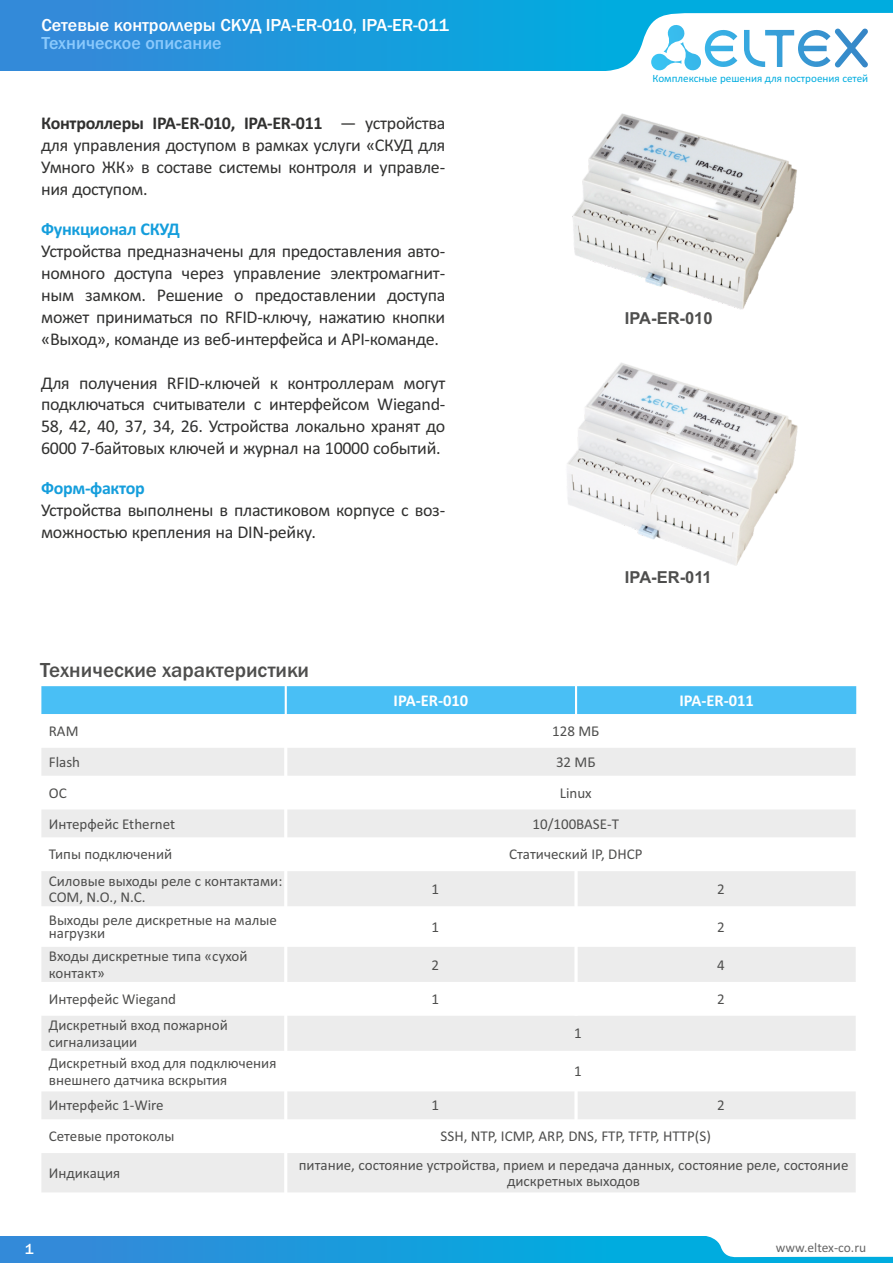
<style>
.page{position:relative;width:893px;height:1263px;background:#fff}
.page>*{position:absolute;margin:0;border:0;box-sizing:border-box;transform-origin:0 0}
.t1{font:500 21px "Franklin Gothic";color:#4e4e4d}
.t2{font:18px/21.9px "Calibri";letter-spacing:-.02em;color:#313130;text-align:justify}
.t3{font:500 18px "Franklin Gothic";color:#fff}
.t4{font:700 18px "Calibri";letter-spacing:-.02em;color:#159edc}
.t5{font:500 18px "Franklin Gothic";color:#8ac9fc}
.t6{font:700 16.5px "Calibri";color:#fff}
.t7{font:700 16.5px "Arial";color:#4e4e4d}
.t8{font:15px/16.5px "Calibri";color:#4e4e4d}
.t9{font:500 15px "Franklin Gothic";color:#fff}
.t10{font:13.5px "Calibri";color:#666}
.t11{font:11.1px "Calibri";color:#00acdf}
.s1{font-weight:700}
</style>
<div class="page">
<div style="left:0;top:0;width:893px;height:71px;background:linear-gradient(to right,#3489d9,#00b4e0)"></div>
<svg style="left:589px;top:13px;width:304px;height:58px"></svg>
<div style="left:0;top:1236px;width:893px;height:27px;background:linear-gradient(to right,#3489d9,#00b4e0)"></div>
<svg style="left:703px;top:1236px;width:190px;height:21px"></svg>
<div style="left:40px;top:684px;width:246px;height:32px;background:#49bff5"></div>
<div style="left:286px;top:684px;width:290px;height:32px;background:#49bff5"></div>
<div style="left:576px;top:684px;width:281px;height:32px;background:#49bff5"></div>
<div style="left:40px;top:746px;width:246px;height:31px;background:#ececec"></div>
<div style="left:286px;top:746px;width:571px;height:31px;background:#ececec"></div>
<div style="left:40px;top:808px;width:246px;height:31px;background:#ececec"></div>
<div style="left:286px;top:808px;width:571px;height:31px;background:#ececec"></div>
<div style="left:40px;top:869px;width:246px;height:39px;background:#ececec"></div>
<div style="left:286px;top:869px;width:290px;height:39px;background:#ececec"></div>
<div style="left:576px;top:869px;width:281px;height:39px;background:#ececec"></div>
<div style="left:40px;top:945px;width:246px;height:38px;background:#ececec"></div>
<div style="left:286px;top:945px;width:290px;height:38px;background:#ececec"></div>
<div style="left:576px;top:945px;width:281px;height:38px;background:#ececec"></div>
<div style="left:40px;top:1014px;width:246px;height:38px;background:#ececec"></div>
<div style="left:286px;top:1014px;width:571px;height:38px;background:#ececec"></div>
<div style="left:40px;top:1090px;width:246px;height:31px;background:#ececec"></div>
<div style="left:286px;top:1090px;width:290px;height:31px;background:#ececec"></div>
<div style="left:576px;top:1090px;width:281px;height:31px;background:#ececec"></div>
<div style="left:40px;top:1151px;width:246px;height:43px;background:#ececec"></div>
<div style="left:286px;top:1151px;width:571px;height:43px;background:#ececec"></div>
<hr style="left:39px;top:683px;width:2px;height:512px;background:#fff">
<hr style="left:284px;top:714px;width:3px;height:481px;background:#fff">
<hr style="left:285px;top:683px;width:2px;height:34px;background:#fff">
<hr style="left:574px;top:1088px;width:4px;height:34px;background:#fff">
<hr style="left:574px;top:868px;width:4px;height:148px;background:#fff">
<hr style="left:575px;top:683px;width:2px;height:34px;background:#fff">
<hr style="left:856px;top:714px;width:3px;height:481px;background:#fff">
<hr style="left:856px;top:683px;width:2px;height:34px;background:#fff">
<hr style="left:39px;top:1192px;width:820px;height:3px;background:#fff">
<hr style="left:39px;top:1150px;width:820px;height:3px;background:#fff">
<hr style="left:39px;top:1119px;width:820px;height:3px;background:#fff">
<hr style="left:39px;top:1088px;width:820px;height:3px;background:#fff">
<hr style="left:39px;top:1051px;width:820px;height:3px;background:#fff">
<hr style="left:39px;top:1012px;width:820px;height:4px;background:#fff">
<hr style="left:39px;top:982px;width:820px;height:3px;background:#fff">
<hr style="left:39px;top:944px;width:820px;height:3px;background:#fff">
<hr style="left:39px;top:906px;width:820px;height:3px;background:#fff">
<hr style="left:39px;top:868px;width:820px;height:3px;background:#fff">
<hr style="left:39px;top:837px;width:820px;height:3px;background:#fff">
<hr style="left:39px;top:806px;width:820px;height:3px;background:#fff">
<hr style="left:39px;top:776px;width:820px;height:3px;background:#fff">
<hr style="left:39px;top:745px;width:820px;height:3px;background:#fff">
<hr style="left:39px;top:714px;width:820px;height:3px;background:#fff">
<hr style="left:39px;top:683px;width:819px;height:3px;background:#fff">
<img style="left:572px;top:113px;width:225px;height:197px">
<img style="left:567px;top:363px;width:231px;height:203px">
<p class="t3" style="left:41px;top:19px;width:409px">Сетевые контроллеры СКУД IPA-ER-010, IPA-ER-011</p>
<p class="t5" style="left:41px;top:36px;width:182px">Техническое описание</p>
<p class="t2" style="left:41px;top:114px;width:406px"><span class="s1">Контроллеры IPA-ER-010, IPA-ER-011</span> — устройства для управления доступом в рамках услуги «СКУД для Умного ЖК» в составе системы контроля и управле&shy;ния доступом.</p>
<p class="t4" style="left:41px;top:221px;width:140px">Функционал СКУД</p>
<p class="t2" style="left:41px;top:241px;width:406px">Устройства предназначены для предоставления авто&shy;номного доступа через управление электромагнит&shy;ным замком. Решение о предоставлении доступа может приниматься по RFID-ключу, нажатию кнопки «Выход», команде из веб-интерфейса и API-команде.</p>
<p class="t2" style="left:41px;top:373px;width:406px">Для получения RFID-ключей к контроллерам могут подключаться считыватели с интерфейсом Wiegand-58, 42, 40, 37, 34, 26. Устройства локально хранят до 6000 7-байтовых ключей и журнал на 10000 событий.</p>
<p class="t4" style="left:41px;top:480px;width:105px">Форм-фактор</p>
<p class="t2" style="left:41px;top:500px;width:406px">Устройства выполнены в пластиковом корпусе с воз&shy;можностью крепления на DIN-рейку.</p>
<p class="t1" style="left:40px;top:662px;width:270px">Технические характеристики</p>
<p class="t11" style="left:652px;top:73px;width:217px">Комплексные решения для построения сетей</p>
<p class="t7" style="left:625px;top:312px;width:89px">IPA-ER-010</p>
<p class="t7" style="left:625px;top:570px;width:88px">IPA-ER-011</p>
<p class="t6" style="left:394px;top:693px;width:76px">IPA-ER-010</p>
<p class="t6" style="left:679px;top:693px;width:76px">IPA-ER-011</p>
<p class="t8" style="left:49px;top:724px;width:31px">RAM</p>
<p class="t8" style="left:552px;top:724px;width:49px">128 МБ</p>
<p class="t8" style="left:49px;top:755px;width:33px">Flash</p>
<p class="t8" style="left:556px;top:755px;width:41px">32 МБ</p>
<p class="t8" style="left:49px;top:786px;width:19px">ОС</p>
<p class="t8" style="left:560px;top:786px;width:33px">Linux</p>
<p class="t8" style="left:49px;top:816px;width:128px">Интерфейс Ethernet</p>
<p class="t8" style="left:532px;top:816px;width:88px">10/100BASE-T</p>
<p class="t8" style="left:49px;top:847px;width:125px">Типы подключений</p>
<p class="t8" style="left:509px;top:847px;width:135px">Статический IP, DHCP</p>
<p class="t8" style="left:49px;top:873px;width:235px">Силовые выходы реле с контактами:<br>COM, N.O., N.C.</p>
<p class="t8" style="left:431px;top:882px;width:9px">1</p>
<p class="t8" style="left:717px;top:882px;width:9px">2</p>
<p class="t8" style="left:49px;top:915px;width:230px;line-height:12.8px">Выходы реле дискретные на малые нагрузки</p>
<p class="t8" style="left:431px;top:920px;width:9px">1</p>
<p class="t8" style="left:717px;top:920px;width:9px">2</p>
<p class="t8" style="left:49px;top:949px;width:200px">Входы дискретные типа «сухой контакт»</p>
<p class="t8" style="left:431px;top:957px;width:9px">2</p>
<p class="t8" style="left:717px;top:957px;width:9px">4</p>
<p class="t8" style="left:49px;top:992px;width:129px">Интерфейс Wiegand</p>
<p class="t8" style="left:431px;top:992px;width:9px">1</p>
<p class="t8" style="left:717px;top:992px;width:9px">2</p>
<p class="t8" style="left:49px;top:1018px;width:181px">Дискретный вход пожарной сигнализации</p>
<p class="t8" style="left:574px;top:1026px;width:9px">1</p>
<p class="t8" style="left:49px;top:1056px;width:229px">Дискретный вход для подключения внешнего датчика вскрытия</p>
<p class="t8" style="left:574px;top:1064px;width:9px">1</p>
<p class="t8" style="left:49px;top:1098px;width:116px">Интерфейс 1-Wire</p>
<p class="t8" style="left:431px;top:1098px;width:9px">1</p>
<p class="t8" style="left:717px;top:1098px;width:9px">2</p>
<p class="t8" style="left:49px;top:1129px;width:127px">Сетевые протоколы</p>
<p class="t8" style="left:441px;top:1129px;width:272px">SSH, NTP, ICMP, ARP, DNS, FTP, TFTP, HTTP(S)</p>
<p class="t8" style="left:49px;top:1166px;width:73px">Индикация</p>
<p class="t8" style="left:299px;top:1158px;width:551px;text-align:center">питание, состояние устройства, прием и передача данных, состояние реле, состояние дискретных выходов</p>
<p class="t9" style="left:25px;top:1243px;width:10px">1</p>
<p class="t10" style="left:776px;top:1242px;width:92px">www.eltex-co.ru</p>
</div>
